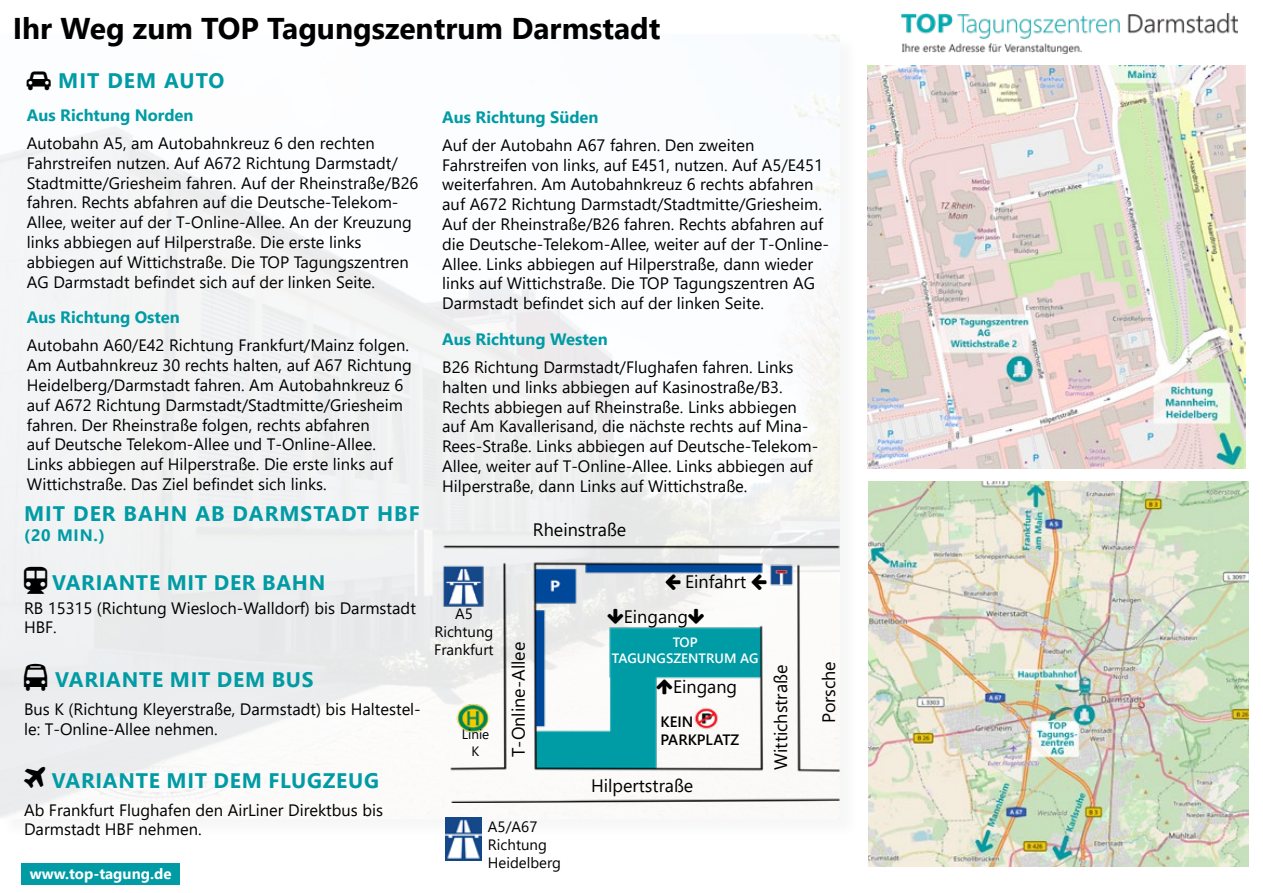
<style>
.page{position:relative;width:1263px;height:893px;background:#fff}
.page>*{position:absolute;margin:0;border:0;box-sizing:border-box;transform-origin:0 0}
.t1{font:700 30px "Segoe UI";color:#000}
.t2{font:700 21px "Segoe UI";letter-spacing:.035em;color:#009ba4}
.t3{font:18px "Segoe UI";color:#000}
.t4{font:16.5px/19.8px "Segoe UI";color:#000}
.t5{font:700 16.5px "Segoe UI";color:#009ba4}
.t6{font:15px/18px "Segoe UI";color:#000}
.t7{font:700 15px "Segoe UI";color:#fff}
.t8{font:600 15px/18px "Segoe UI";color:#000}
.t9{font:600 13.5px/16.2px "Segoe UI";color:#fff;text-align:center}
.t10{font:13.5px/16.2px "Segoe UI";color:#000;text-align:center}
</style>
<div class="page">
<div style="left:2px;top:36px;width:856px;height:802px;background:#fafafa"></div>
<img style="left:0;top:34px;width:839px;height:784px">
<img style="left:902px;top:14px;width:336px;height:40px">
<img style="left:869px;top:482px;width:380px;height:385px">
<img style="left:867px;top:66px;width:378px;height:403px">
<div style="left:21px;top:863px;width:159px;height:21px;background:#009ba4"></div>
<img style="left:436px;top:544px;width:404px;height:258px">
<img style="left:445px;top:818px;width:37px;height:42px">
<svg style="left:24px;top:567px;width:23px;height:27px"></svg>
<svg style="left:24px;top:664px;width:23px;height:27px"></svg>
<svg style="left:24px;top:766px;width:22px;height:22px"></svg>
<svg style="left:27px;top:72px;width:24px;height:18px"></svg>
<svg style="left:666px;top:575px;width:15px;height:15px"></svg>
<svg style="left:752px;top:575px;width:14px;height:15px"></svg>
<svg style="left:608px;top:609px;width:15px;height:15px"></svg>
<svg style="left:688px;top:609px;width:16px;height:15px"></svg>
<svg style="left:657px;top:679px;width:15px;height:15px"></svg>
<h1 class="t1" style="left:13px;top:0;width:649px">Ihr Weg zum TOP Tagungszentrum Darmstadt</h1>
<p class="t2" style="left:58px;top:61px;width:167px">MIT DEM AUTO</p>
<p class="t5" style="left:27px;top:99px;width:168px">Aus Richtung Norden</p>
<p class="t4" style="left:27px;top:132px;width:393px">Autobahn A5, am Autobahnkreuz 6 den rechten Fahrstreifen nutzen. Auf A672 Richtung Darmstadt/ Stadtmitte/Griesheim fahren. Auf der Rheinstraße/B26 fahren. Rechts abfahren auf die Deutsche-Telekom-Allee, weiter auf der T-Online-Allee. An der Kreuzung links abbiegen auf Hilperstraße. Die erste links abbiegen auf Wittichstraße. Die TOP Tagungszentren AG Darmstadt befindet sich auf der linken Seite.</p>
<p class="t5" style="left:27px;top:302px;width:154px">Aus Richtung Osten</p>
<p class="t4" style="left:27px;top:334px;width:386px">Autobahn A60/E42 Richtung Frankfurt/Mainz folgen.<br>Am Autbahnkreuz 30 rechts halten, auf A67 Richtung Heidelberg/Darmstadt fahren. Am Autobahnkreuz 6 auf A672 Richtung Darmstadt/Stadtmitte/Griesheim fahren. Der Rheinstraße folgen, rechts abfahren<br>auf Deutsche Telekom-Allee und T-Online-Allee.<br>Links abbiegen auf Hilperstraße. Die erste links auf Wittichstraße. Das Ziel befindet sich links.</p>
<p class="t2" style="left:24px;top:494px;width:397px">MIT DER BAHN AB DARMSTADT HBF</p>
<p class="t5" style="left:24px;top:519px;width:82px">(20 MIN.)</p>
<p class="t2" style="left:52px;top:563px;width:275px">VARIANTE MIT DER BAHN</p>
<p class="t4" style="left:24px;top:597px;width:393px">RB 15315 (Richtung Wiesloch-Walldorf) bis Darmstadt<br>HBF.</p>
<p class="t2" style="left:55px;top:660px;width:260px">VARIANTE MIT DEM BUS</p>
<p class="t4" style="left:24px;top:698px;width:398px">Bus K (Richtung Kleyerstraße, Darmstadt) bis Haltestel&shy;le: T-Online-Allee nehmen.</p>
<p class="t2" style="left:52px;top:760px;width:328px">VARIANTE MIT DEM FLUGZEUG</p>
<p class="t4" style="left:24px;top:799px;width:361px">Ab Frankfurt Flughafen den AirLiner Direktbus bis<br>Darmstadt HBF nehmen.</p>
<p class="t7" style="left:30px;top:860px;width:143px">www.top-tagung.de</p>
<p class="t5" style="left:442px;top:101px;width:158px">Aus Richtung Süden</p>
<p class="t4" style="left:442px;top:134px;width:388px">Auf der Autobahn A67 fahren. Den zweiten Fahrstreifen von links, auf E451, nutzen. Auf A5/E451 weiterfahren. Am Autobahnkreuz 6 rechts abfahren auf A672 Richtung Darmstadt/Stadtmitte/Griesheim.<br>Auf der Rheinstraße/B26 fahren. Rechts abfahren auf die Deutsche-Telekom-Allee, weiter auf der T-Online-Allee. Links abbiegen auf Hilperstraße, dann wieder links auf Wittichstraße. Die TOP Tagungszentren AG Darmstadt befindet sich auf der linken Seite.</p>
<p class="t5" style="left:442px;top:323px;width:167px">Aus Richtung Westen</p>
<p class="t4" style="left:442px;top:356px;width:378px">B26 Richtung Darmstadt/Flughafen fahren. Links halten und links abbiegen auf Kasinostraße/B3.<br>Rechts abbiegen auf Rheinstraße. Links abbiegen auf Am Kavallerisand, die nächste rechts auf Mina-Rees-Straße. Links abbiegen auf Deutsche-Telekom-Allee, weiter auf T-Online-Allee. Links abbiegen auf Hilperstraße, dann Links auf Wittichstraße.</p>
<p class="t6" style="left:434px;top:603px;width:61px;text-align:center">A5<br>Richtung<br>Frankfurt</p>
<p class="t10" style="left:462px;top:725px;width:29px">Linie<br>K</p>
<p class="t3" style="left:533px;top:513px;width:95px">Rheinstraße</p>
<p class="t3" style="left:501px;top:757px;width:117px;rotate:-90deg">T-Online-Allee</p>
<p class="t3" style="left:685px;top:565px;width:63px">Einfahrt</p>
<p class="t3" style="left:624px;top:600px;width:66px">Eingang</p>
<p class="t9" style="left:612px;top:633px;width:148px">TOP<br>TAGUNGSZENTRUM AG</p>
<p class="t3" style="left:673px;top:669px;width:66px">Eingang</p>
<p class="t8" style="left:660px;top:711px;width:80px">KEIN<br>PARKPLATZ</p>
<p class="t3" style="left:591px;top:768px;width:104px">Hilpertstraße</p>
<p class="t6" style="left:488px;top:816px;width:75px">A5/A67<br>Richtung<br>Heidelberg</p>
<p class="t3" style="left:764px;top:770px;width:106px;rotate:-90deg">Wittichstraße</p>
<p class="t3" style="left:812px;top:723px;width:63px;rotate:-90deg">Porsche</p>
</div>
